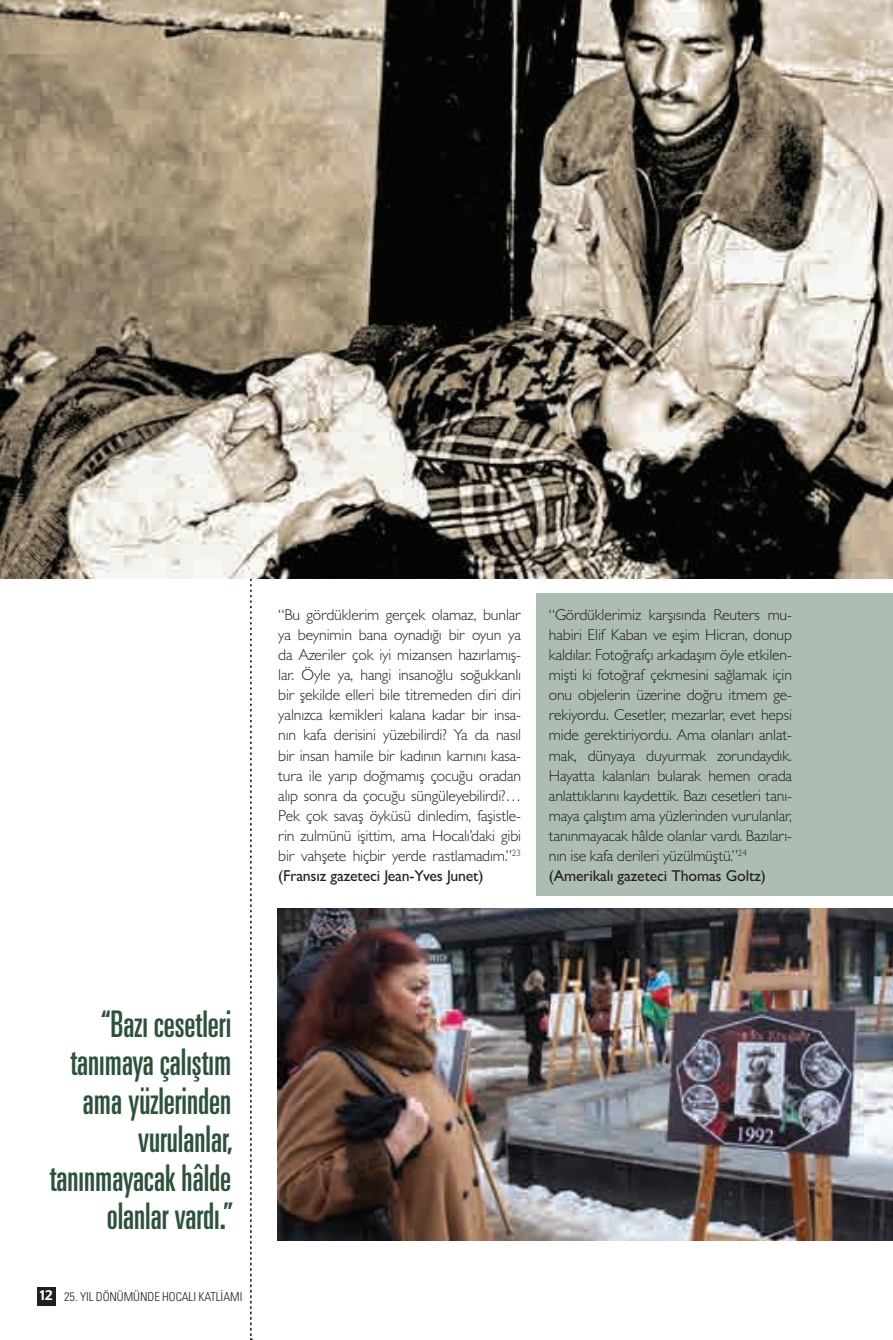
<style>
.page{position:relative;width:893px;height:1340px;background:#fff}
.page>*{position:absolute;margin:0;border:0;box-sizing:border-box;transform-origin:0 0}
.t1{font:ultra-condensed 36.75px/38.5px "Univers LT Std";color:#2c523a;text-align:right;scale:.9 1}
.t2{font:300 15.75px/20.1px "Gill Sans MT Pro";letter-spacing:-.01em;color:#231f20;text-align:justify}
.t3{font:300 condensed 12.25px "Univers LT Std";color:#231f20}
.s1{font-weight:500}
.s2{font-family:"Stag Sans";font-weight:500;font-stretch:normal;font-size:14px;color:#fff}
</style>
<div class="page">
<div style="left:37px;top:1286px;width:19px;height:19px;background:#231f20"></div>
<div style="left:536px;top:593px;width:356px;height:302px;background:#aebdb1"></div>
<svg style="left:250px;top:578px;width:2px;height:762px"></svg>
<img style="left:0;top:0;width:893px;height:578px">
<img style="left:278px;top:908px;width:614px;height:332px">
<p class="t2" style="left:278px;top:604px;width:244px">“Bu gördüklerim gerçek olamaz, bunlar ya beynimin bana oynadığı bir oyun ya da Azeriler çok iyi mizansen hazırlamış&shy;lar. Öyle ya, hangi insanoğlu soğukkanlı bir şekilde elleri bile titremeden diri diri yalnızca kemikleri kalana kadar bir insa&shy;nın kafa derisini yüzebilirdi? Ya da nasıl bir insan hamile bir kadının karnını kasa&shy;tura ile yarıp doğmamış çocuğu oradan alıp sonra da çocuğu süngüleyebilirdi?… Pek çok savaş öyküsü dinledim, faşistle&shy;rin zulmünü işittim, ama Hocalı’daki gibi bir vahşete hiçbir yerde rastlamadım.”<sup>23 </sup><span class="s1">(Fransız gazeteci Jean-Yves Junet)</span></p>
<p class="t2" style="left:549px;top:604px;width:245px;text-align:left">“Gördüklerimiz karşısında Reuters mu&shy;habiri Elif Kaban ve eşim Hicran, donup kaldılar. Fotoğrafçı arkadaşım öyle etkilen&shy;mişti ki fotoğraf çekmesini sağlamak için onu objelerin üzerine doğru itmem ge&shy;rekiyordu. Cesetler, mezarlar, evet hepsi mide gerektiriyordu. Ama olanları anlat&shy;mak, dünyaya duyurmak zorundaydık.<br>Hayatta kalanları bularak hemen orada anlattıklarını kaydettik. Bazı cesetleri tanı&shy;maya çalıştım ama yüzlerinden vurulanlar, tanınmayacak hâlde olanlar vardı. Bazıları&shy;nın ise kafa derileri yüzülmüştü.”<sup>24 </sup><span class="s1">(Amerikalı gazeteci Thomas Goltz)</span></p>
<h1 class="t1" style="left:50px;top:1003px;width:205px">“Bazı cesetleri tanımaya çalıştım ama yüzlerinden vurulanlar, tanınmayacak hâlde olanlar vardı.”</h1>
<p class="t3" style="left:40px;top:1289px;width:204px"><span class="s2">12</span> 25. YIL DÖNÜMÜNDE HOCALI KATLİAMI</p>
</div>
